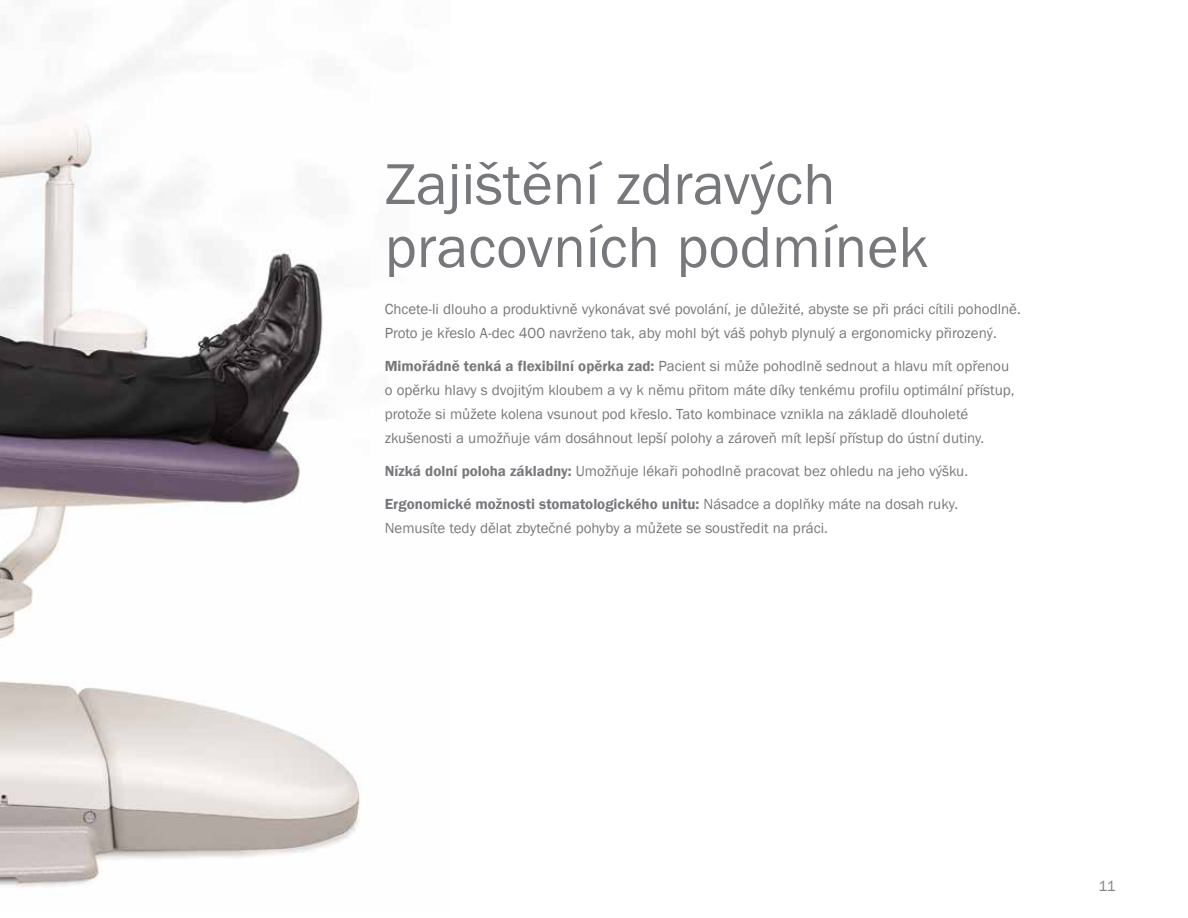
<style>
.page{position:relative;width:1188px;height:918px;background:#fff}
.page>*{position:absolute;margin:0;border:0;box-sizing:border-box;transform-origin:0 0}
.t1{font:60px/63px "Franklin Gothic";color:#77787b}
.t2{font:15px/24px "Franklin Gothic";color:#77787b}
.t3{font:15px "Franklin Gothic";color:#808285}
.s1{font-weight:600}
</style>
<div class="page">
<img style="left:0;top:15px;width:361px;height:873px">
<h1 class="t1" style="left:385px;top:154px;width:545px">Zajištění zdravých pracovních podmínek</h1>
<p class="t2" style="left:385px;top:297px;width:638px">Chcete-li dlouho a produktivně vykonávat své povolání, je důležité, abyste se při práci cítili pohodlně.<br>Proto je křeslo A-dec 400 navrženo tak, aby mohl být váš pohyb plynulý a ergonomicky přirozený.</p>
<p class="t2" style="left:385px;top:354px;width:631px"><span class="s1">Mimořádně tenká a flexibilní opěrka zad:</span> Pacient si může pohodlně sednout a hlavu mít opřenou o opěrku hlavy s dvojitým kloubem a vy k němu přitom máte díky tenkému profilu optimální přístup, protože si můžete kolena vsunout pod křeslo. Tato kombinace vznikla na základě dlouholeté zkušenosti a umožňuje vám dosáhnout lepší polohy a zároveň mít lepší přístup do ústní dutiny.</p>
<p class="t2" style="left:385px;top:459px;width:585px"><span class="s1">Nízká dolní poloha základny:</span> Umožňuje lékaři pohodlně pracovat bez ohledu na jeho výšku.</p>
<p class="t2" style="left:385px;top:492px;width:575px"><span class="s1">Ergonomické možnosti stomatologického unitu:</span> Násadce a doplňky máte na dosah ruky.<br>Nemusíte tedy dělat zbytečné pohyby a můžete se soustředit na práci.</p>
<p class="t3" style="left:1098px;top:877px;width:19px">11</p>
</div>
